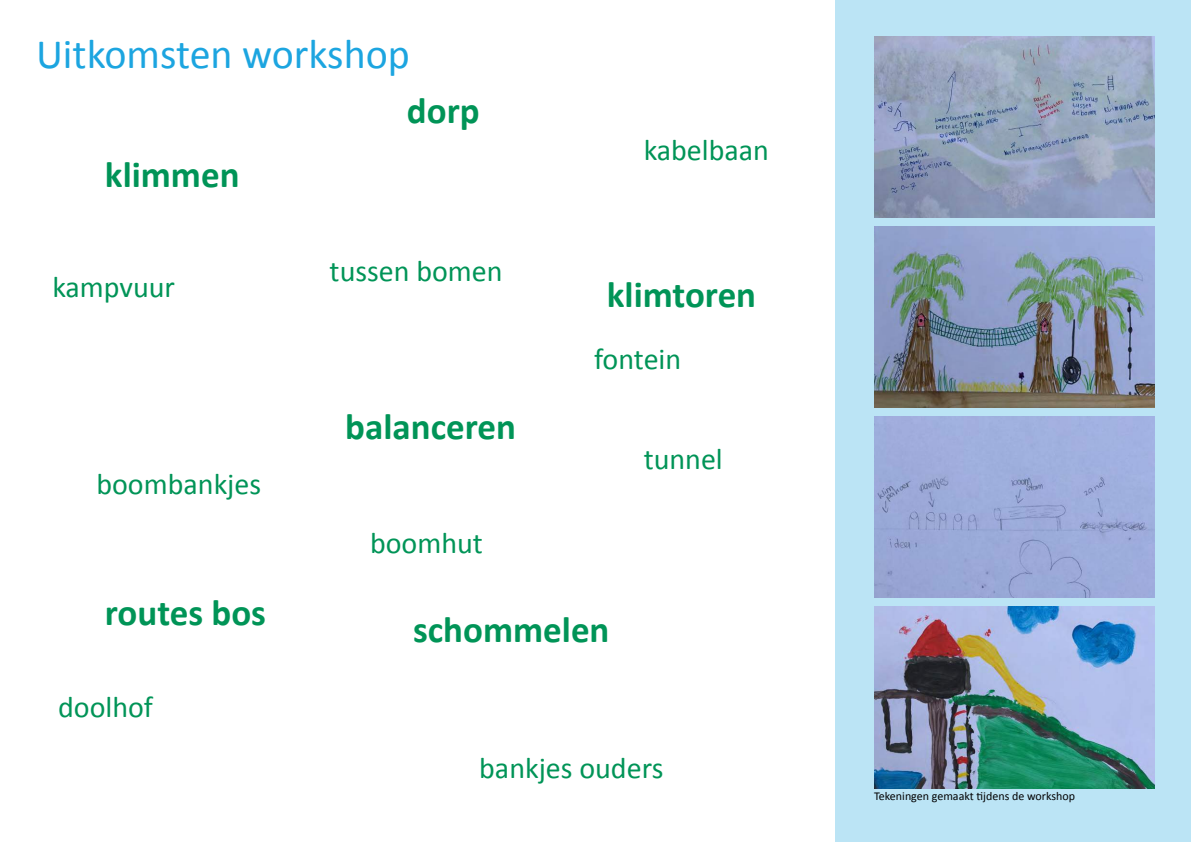
<style>
.page{position:relative;width:1191px;height:842px;background:#fff}
.page>*{position:absolute;margin:0;border:0;box-sizing:border-box;transform-origin:0 0}
.t1{font:42px "Calibri";color:#1ca5e0}
.t2{font:700 37px "Calibri";color:#009457}
.t3{font:30px "Calibri";color:#009457}
.t4{font:12px "Calibri";color:#020203}
</style>
<div class="page">
<div style="left:835px;top:0;width:356px;height:842px;background:#bbe4f5"></div>
<img style="left:874px;top:36px;width:281px;height:181px">
<img style="left:874px;top:416px;width:281px;height:181px">
<img style="left:874px;top:226px;width:281px;height:181px">
<img style="left:874px;top:607px;width:281px;height:181px">
<h1 class="t1" style="left:36px;top:27px;width:375px">Uitkomsten workshop</h1>
<p class="t2" style="left:105px;top:151px;width:136px">klimmen</p>
<p class="t3" style="left:52px;top:268px;width:124px">kampvuur</p>
<p class="t3" style="left:96px;top:465px;width:166px">boombankjes</p>
<p class="t2" style="left:105px;top:589px;width:163px">routes bos</p>
<p class="t3" style="left:58px;top:688px;width:96px">doolhof</p>
<p class="t2" style="left:407px;top:87px;width:74px">dorp</p>
<p class="t3" style="left:330px;top:252px;width:174px">tussen bomen</p>
<p class="t2" style="left:345px;top:403px;width:172px">balanceren</p>
<p class="t3" style="left:370px;top:524px;width:114px">boomhut</p>
<p class="t3" style="left:643px;top:131px;width:127px">kabelbaan</p>
<p class="t2" style="left:607px;top:272px;width:151px">klimtoren</p>
<p class="t3" style="left:594px;top:340px;width:89px">fontein</p>
<p class="t3" style="left:643px;top:440px;width:81px">tunnel</p>
<p class="t2" style="left:413px;top:606px;width:198px">schommelen</p>
<p class="t3" style="left:479px;top:749px;width:186px">bankjes ouders</p>
<p class="t4" style="left:874px;top:788px;width:202px">Tekeningen gemaakt tijdens de workshop</p>
</div>
